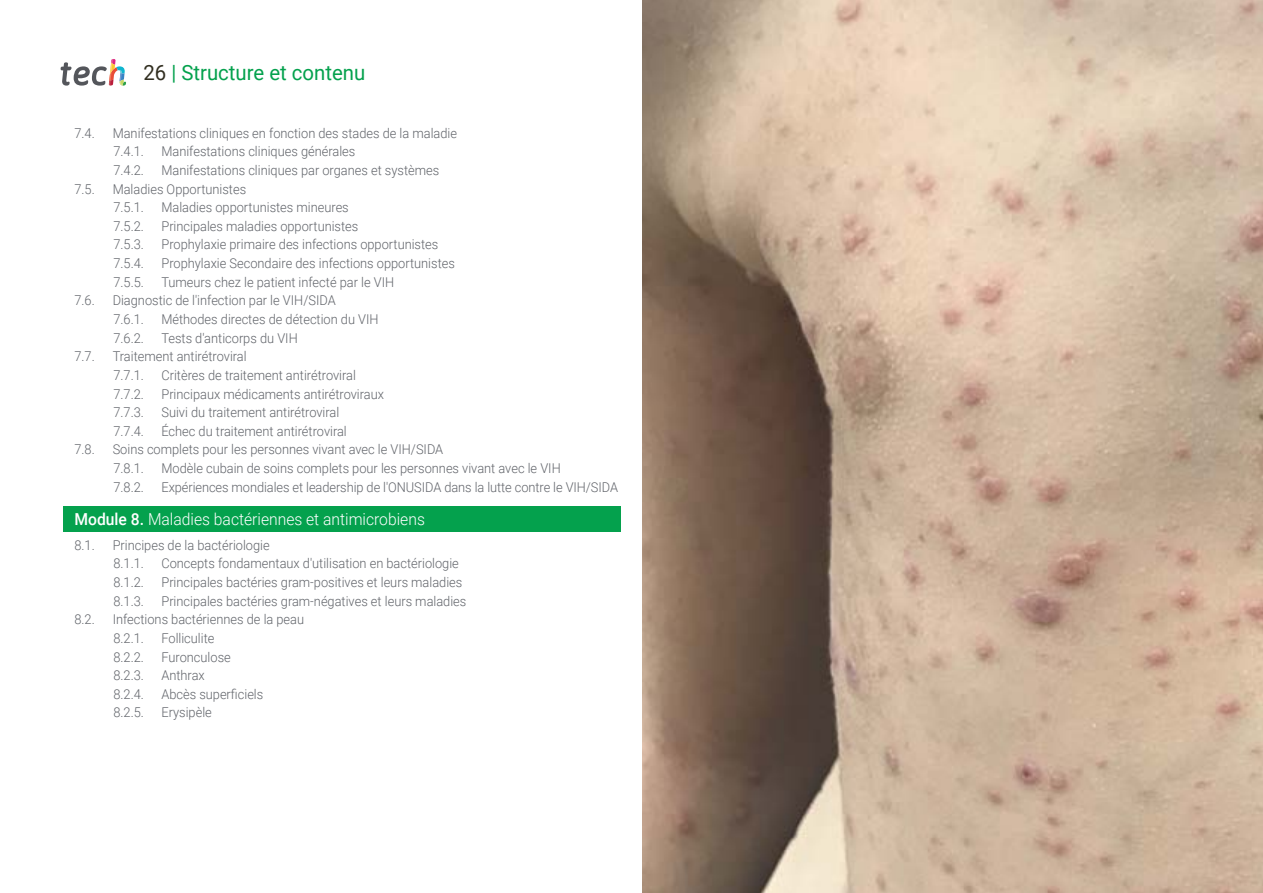
<style>
.page{position:relative;width:1263px;height:893px;background:#fff}
.page>*{position:absolute;margin:0;border:0;box-sizing:border-box;transform-origin:0 0}
.t1{font:21px "Roboto";color:#04a14d}
.t2{font:300 16.5px "Roboto";color:#fff;scale:.95 1}
.t3{font:300 13.5px/18.6px "Roboto";color:#61646a;scale:.95 1}
.s1{color:#312e20}
.s2{font-weight:500}
</style>
<div class="page">
<img style="left:642px;top:0;width:621px;height:893px">
<div style="left:63px;top:506px;width:558px;height:25px;background:#04a14d"></div>
<svg style="left:61px;top:59px;width:65px;height:27px"></svg>
<h1 class="t1" style="left:144px;top:57px;width:223px"><span class="s1">26</span> | Structure et contenu</h1>
<p class="t3" style="left:74px;top:123px;width:23px">7.4.</p>
<p class="t3" style="left:113px;top:123px;width:364px">Manifestations cliniques en fonction des stades de la maladie<br>7.4.1.</p>
<p class="t3" style="left:161px;top:142px;width:206px">Manifestations cliniques générales</p>
<p class="t3" style="left:113px;top:160px;width:34px">7.4.2.</p>
<p class="t3" style="left:161px;top:160px;width:294px">Manifestations cliniques par organes et systèmes</p>
<p class="t3" style="left:74px;top:179px;width:23px">7.5.</p>
<p class="t3" style="left:113px;top:179px;width:142px">Maladies Opportunistes<br>7.5.1.</p>
<p class="t3" style="left:161px;top:198px;width:199px">Maladies opportunistes mineures</p>
<p class="t3" style="left:113px;top:216px;width:34px">7.5.2.</p>
<p class="t3" style="left:161px;top:216px;width:209px">Principales maladies opportunistes</p>
<p class="t3" style="left:113px;top:235px;width:34px">7.5.3.</p>
<p class="t3" style="left:161px;top:235px;width:293px">Prophylaxie primaire des infections opportunistes</p>
<p class="t3" style="left:113px;top:253px;width:34px">7.5.4.</p>
<p class="t3" style="left:161px;top:253px;width:310px">Prophylaxie Secondaire des infections opportunistes</p>
<p class="t3" style="left:113px;top:272px;width:34px">7.5.5.</p>
<p class="t3" style="left:161px;top:272px;width:246px">Tumeurs chez le patient infecté par le VIH</p>
<p class="t3" style="left:74px;top:291px;width:23px">7.6.</p>
<p class="t3" style="left:113px;top:291px;width:236px">Diagnostic de l'infection par le VIH/SIDA<br>7.6.1.</p>
<p class="t3" style="left:161px;top:309px;width:230px">Méthodes directes de détection du VIH</p>
<p class="t3" style="left:113px;top:328px;width:34px">7.6.2.</p>
<p class="t3" style="left:161px;top:328px;width:145px">Tests d'anticorps du VIH</p>
<p class="t3" style="left:74px;top:347px;width:23px">7.7.</p>
<p class="t3" style="left:113px;top:347px;width:143px">Traitement antirétroviral<br>7.7.1.</p>
<p class="t3" style="left:161px;top:365px;width:206px">Critères de traitement antirétroviral</p>
<p class="t3" style="left:113px;top:384px;width:34px">7.7.2.</p>
<p class="t3" style="left:161px;top:384px;width:236px">Principaux médicaments antirétroviraux</p>
<p class="t3" style="left:113px;top:403px;width:34px">7.7.3.</p>
<p class="t3" style="left:161px;top:403px;width:189px">Suivi du traitement antirétroviral</p>
<p class="t3" style="left:113px;top:421px;width:34px">7.7.4.</p>
<p class="t3" style="left:161px;top:421px;width:197px">Échec du traitement antirétroviral</p>
<p class="t3" style="left:74px;top:440px;width:23px">7.8.</p>
<p class="t3" style="left:113px;top:440px;width:349px">Soins complets pour les personnes vivant avec le VIH/SIDA<br>7.8.1.</p>
<p class="t3" style="left:161px;top:458px;width:422px">Modèle cubain de soins complets pour les personnes vivant avec le VIH</p>
<p class="t3" style="left:113px;top:477px;width:34px">7.8.2.</p>
<p class="t3" style="left:161px;top:477px;width:482px">Expériences mondiales et leadership de l'ONUSIDA dans la lutte contre le VIH/SIDA</p>
<p class="t2" style="left:74px;top:507px;width:370px"><span class="s2">Module 8.</span> Maladies bactériennes et antimicrobiens</p>
<p class="t3" style="left:74px;top:535px;width:23px">8.1.</p>
<p class="t3" style="left:113px;top:535px;width:167px">Principes de la bactériologie<br>8.1.1.</p>
<p class="t3" style="left:161px;top:554px;width:315px">Concepts fondamentaux d'utilisation en bactériologie</p>
<p class="t3" style="left:113px;top:572px;width:34px">8.1.2.</p>
<p class="t3" style="left:161px;top:572px;width:318px">Principales bactéries gram-positives et leurs maladies</p>
<p class="t3" style="left:113px;top:591px;width:34px">8.1.3.</p>
<p class="t3" style="left:161px;top:591px;width:322px">Principales bactéries gram-négatives et leurs maladies</p>
<p class="t3" style="left:74px;top:610px;width:23px">8.2.</p>
<p class="t3" style="left:113px;top:610px;width:203px">Infections bactériennes de la peau<br>8.2.1.</p>
<p class="t3" style="left:161px;top:628px;width:57px">Folliculite</p>
<p class="t3" style="left:113px;top:647px;width:34px">8.2.2.</p>
<p class="t3" style="left:161px;top:647px;width:75px">Furonculose</p>
<p class="t3" style="left:113px;top:666px;width:34px">8.2.3.</p>
<p class="t3" style="left:161px;top:666px;width:47px">Anthrax</p>
<p class="t3" style="left:113px;top:684px;width:34px">8.2.4.</p>
<p class="t3" style="left:161px;top:684px;width:109px">Abcès superficiels</p>
<p class="t3" style="left:113px;top:703px;width:34px">8.2.5.</p>
<p class="t3" style="left:161px;top:703px;width:55px">Erysipèle</p>
</div>
